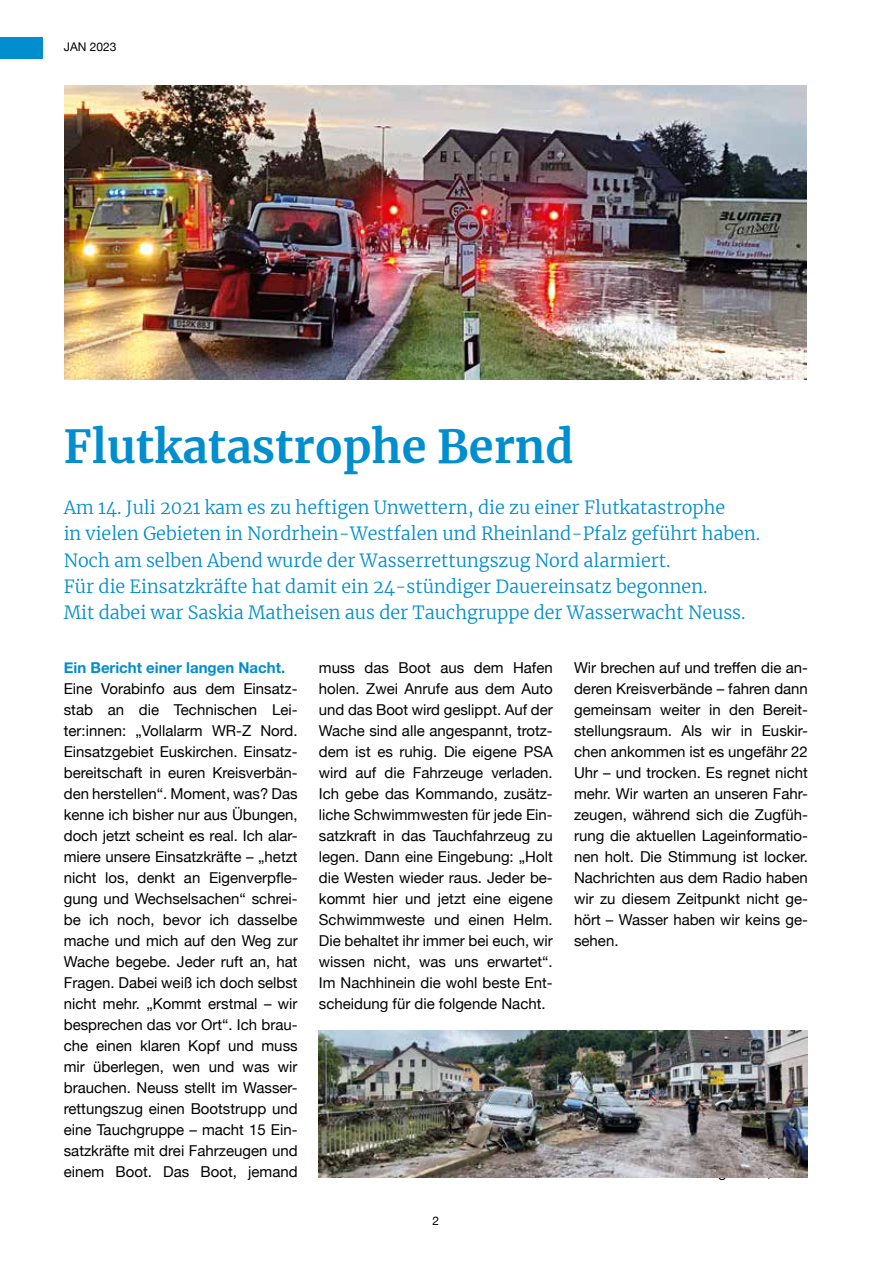
<style>
.page{position:relative;width:893px;height:1263px;background:#fff}
.page>*{position:absolute;margin:0;border:0;box-sizing:border-box;transform-origin:0 0}
.t1{font:700 45px "Merriweather";color:#008ece}
.t2{font:300 18px/26.2px "Merriweather";color:#008ece}
.t3{font:15px/21px "Helvetica Neue";color:#000;text-align:justify}
.t4{font:700 15px "Helvetica Neue";color:#008ece}
.t5{font:12px "Helvetica Neue";color:#000}
</style>
<div class="page">
<div style="left:0;top:37px;width:43px;height:22px;background:#008ece"></div>
<img style="left:65px;top:86px;width:741px;height:293px">
<img style="left:319px;top:1030px;width:488px;height:147px">
<p class="t5" style="left:64px;top:38px;width:54px">JAN 2023</p>
<h1 class="t1" style="left:64px;top:416px;width:511px">Flutkatastrophe Bernd</h1>
<p class="t2" style="left:64px;top:494px;width:698px">Am 14. Juli 2021 kam es zu heftigen Unwettern, die zu einer Flutkatastrophe<br>in vielen Gebieten in Nordrhein-Westfalen und Rheinland-Pfalz geführt haben.<br>Noch am selben Abend wurde der Wasserrettungszug Nord alarmiert.<br>Für die Einsatzkräfte hat damit ein 24-stündiger Dauereinsatz begonnen.<br>Mit dabei war Saskia Matheisen aus der Tauchgruppe der Wasserwacht Neuss.</p>
<p class="t4" style="left:64px;top:656px;width:223px">Ein Bericht einer langen Nacht.</p>
<p class="t3" style="left:64px;top:679px;width:235px">Eine Vorabinfo aus dem Einsatz&shy;stab an die Technischen Lei&shy;ter:innen: „Vollalarm WR-Z Nord.<br>Einsatzgebiet Euskirchen. Einsatz&shy;bereitschaft in euren Kreisverbän&shy;den herstellen“. Moment, was? Das kenne ich bisher nur aus Übungen, doch jetzt scheint es real. Ich alar&shy;miere unsere Einsatzkräfte – „hetzt nicht los, denkt an Eigenverpfle&shy;gung und Wechselsachen“ schrei&shy;be ich noch, bevor ich dasselbe mache und mich auf den Weg zur Wache begebe. Jeder ruft an, hat Fragen. Dabei weiß ich doch selbst nicht mehr. „Kommt erstmal – wir besprechen das vor Ort“. Ich brau&shy;che einen klaren Kopf und muss mir überlegen, wen und was wir brauchen. Neuss stellt im Wasser&shy;rettungszug einen Bootstrupp und eine Tauchgruppe – macht 15 Ein&shy;satzkräfte mit drei Fahrzeugen und einem Boot. Das Boot, jemand</p>
<p class="t3" style="left:319px;top:658px;width:235px">muss das Boot aus dem Hafen holen. Zwei Anrufe aus dem Auto und das Boot wird geslippt. Auf der Wache sind alle angespannt, trotz&shy;dem ist es ruhig. Die eigene PSA wird auf die Fahrzeuge verladen.<br>Ich gebe das Kommando, zusätz&shy;liche Schwimmwesten für jede Ein&shy;satzkraft in das Tauchfahrzeug zu legen. Dann eine Eingebung: „Holt die Westen wieder raus. Jeder be&shy;kommt hier und jetzt eine eigene Schwimmweste und einen Helm.<br>Die behaltet ihr immer bei euch, wir wissen nicht, was uns erwartet“.<br>Im Nachhinein die wohl beste Ent&shy;scheidung für die folgende Nacht.</p>
<p class="t3" style="left:574px;top:658px;width:235px">Wir brechen auf und treffen die an&shy;deren Kreisverbände – fahren dann gemeinsam weiter in den Bereit&shy;stellungsraum. Als wir in Euskir&shy;chen ankommen ist es ungefähr 22<br>Uhr – und trocken. Es regnet nicht mehr. Wir warten an unseren Fahr&shy;zeugen, während sich die Zugfüh&shy;rung die aktuellen Lageinformatio&shy;nen holt. Die Stimmung ist locker.<br>Nachrichten aus dem Radio haben wir zu diesem Zeitpunkt nicht ge&shy;hört – Wasser haben wir keins ge&shy;sehen.</p>
<p class="t5" style="left:432px;top:1212px;width:8px">2</p>
</div>
